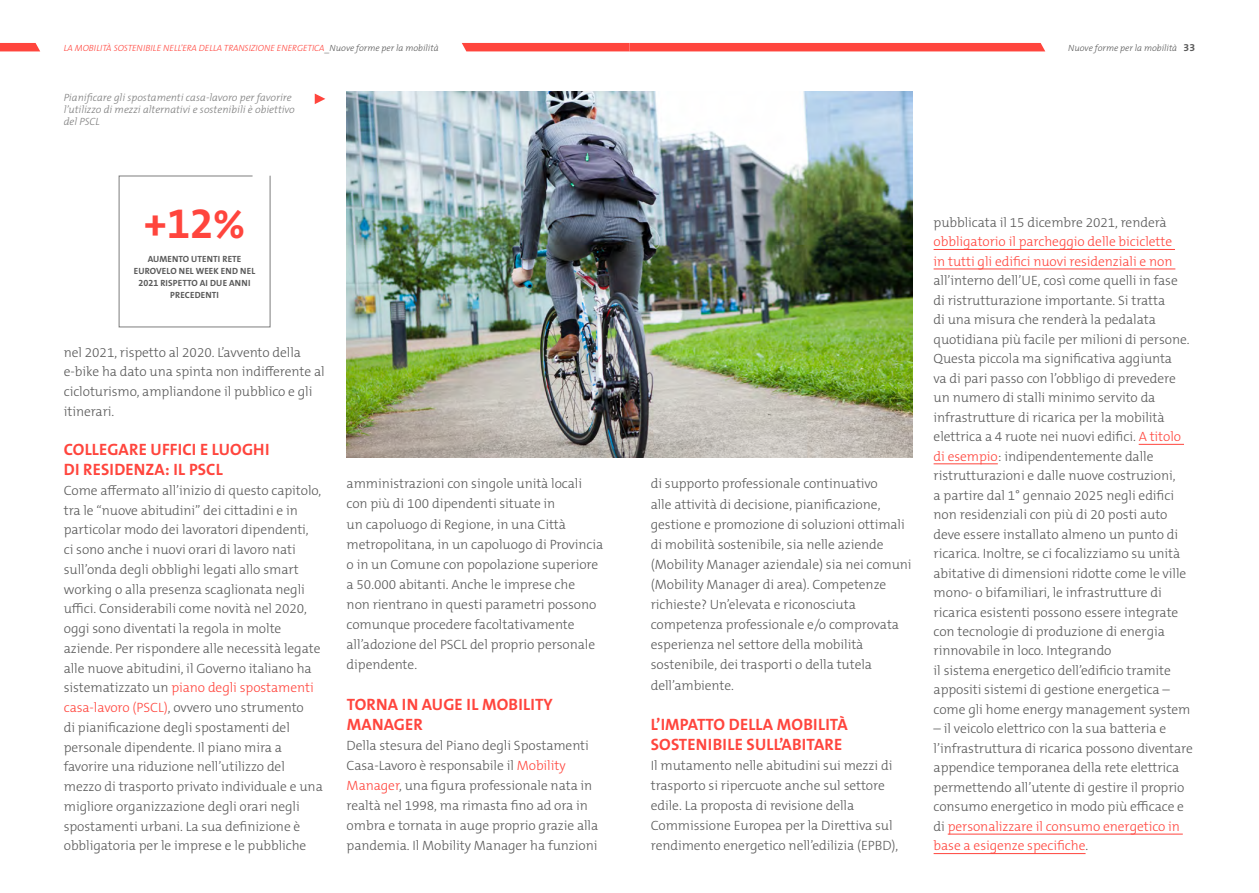
<style>
.page{position:relative;width:1259px;height:893px;background:#fff}
.page>*{position:absolute;margin:0;border:0;box-sizing:border-box;transform-origin:0 0}
.t1{font:700 42px "The Mix B W7";color:#ff453d}
.Titolino_RP2019{font:700 16.5px/20.1px "The Mix B W7";letter-spacing:.01em;color:#ff453d}
.Testo_RP2019{font:300 13.5px/19.5px "The Mix B W3";letter-spacing:-.005em;color:#595959}
.t2{font:italic 300 10.5px/12px "The Mix B W3";color:#7d7d7d}
.t3{font:700 10.5px "The Mix B W7";color:#595959}
.t4{font:italic 300 9px "The Mix B W3";color:#ff453d}
.t5{font:700 9px/12px "The Mix B W7";letter-spacing:.015em;color:#595959;text-align:center}
.t6{font:italic 300 9px "The Mix B W3";color:#595959}
.s1{color:#595959}
.s2{color:#ff453d}
</style>
<div class="page">
<hr style="left:933px;top:249px;width:242px;height:1px;background:#ff453d">
<hr style="left:933px;top:269px;width:242px;height:1px;background:#ff453d">
<hr style="left:1138px;top:444px;width:46px;height:1px;background:#ff453d">
<hr style="left:933px;top:464px;width:64px;height:1px;background:#ff453d">
<hr style="left:947px;top:834px;width:235px;height:1px;background:#ff453d">
<hr style="left:933px;top:853px;width:152px;height:1px;background:#ff453d">
<img style="left:347px;top:91px;width:565px;height:367px">
<svg style="left:315px;top:94px;width:10px;height:10px"></svg>
<svg style="left:118px;top:175px;width:153px;height:153px"></svg>
<svg style="left:0;top:43px;width:40px;height:8px"></svg>
<div style="left:462px;top:43px;width:583px;height:8px;background:#ff453d"></div>
<p class="t4" style="left:64px;top:43px;width:376px">LA MOBILITÀ SOSTENIBILE NELL’ERA DELLA TRANSIZIONE ENERGETICA<span class="s1">_Nuove forme per la mobilità</span></p>
<p class="t6" style="left:1068px;top:43px;width:110px">Nuove forme per la mobilità</p>
<p class="t3" style="left:1183px;top:41px;width:13px">33</p>
<p class="t2" style="left:64px;top:92px;width:232px">Pianificare gli spostamenti casa-lavoro per favorire l’utilizzo di mezzi alternativi e sostenibili è obiettivo del PSCL</p>
<p class="t1" style="left:144px;top:197px;width:103px">+12%</p>
<p class="t5" style="left:134px;top:253px;width:123px">AUMENTO UTENTI RETE<br>EUROVELO NEL WEEK END NEL<br>2021 RISPETTO AI DUE ANNI<br>PRECEDENTI</p>
<p class="Testo_RP2019" style="left:64px;top:342px;width:262px">nel 2021, rispetto al 2020. L’avvento della e-bike ha dato una spinta non indifferente al cicloturismo, ampliandone il pubblico e gli itinerari.</p>
<p class="Titolino_RP2019" style="left:64px;top:440px;width:207px">COLLEGARE UFFICI E LUOGHI</p>
<p class="Titolino_RP2019" style="left:64px;top:460px;width:160px">DI RESIDENZA: IL PSCL</p>
<p class="Testo_RP2019" style="left:64px;top:480px;width:260px">Come affermato all’inizio di questo capitolo, tra le “nuove abitudini” dei cittadini e in particolar modo dei lavoratori dipendenti,<br>ci sono anche i nuovi orari di lavoro nati sull’onda degli obblighi legati allo smart working o alla presenza scaglionata negli uffici. Considerabili come novità nel 2020, oggi sono diventati la regola in molte aziende. Per rispondere alle necessità legate alle nuove abitudini, il Governo italiano ha sistematizzato un <span class="s2">piano degli spostamenti casa-lavoro (PSCL)</span>, ovvero uno strumento<br>di pianificazione degli spostamenti del personale dipendente. Il piano mira a favorire una riduzione nell’utilizzo del mezzo di trasporto privato individuale e una migliore organizzazione degli orari negli spostamenti urbani. La sua definizione è obbligatoria per le imprese e le pubbliche</p>
<p class="Testo_RP2019" style="left:347px;top:474px;width:258px;line-height:20.1px">amministrazioni con singole unità locali con più di 100 dipendenti situate in<br>un capoluogo di Regione, in una Città metropolitana, in un capoluogo di Provincia o in un Comune con popolazione superiore a 50.000 abitanti. Anche le imprese che<br>non rientrano in questi parametri possono comunque procedere facoltativamente all’adozione del PSCL del proprio personale dipendente.</p>
<p class="Titolino_RP2019" style="left:347px;top:694px;width:208px">TORNA IN AUGE IL MOBILITY<br>MANAGER</p>
<p class="Testo_RP2019" style="left:347px;top:735px;width:253px;line-height:20.1px">Della stesura del Piano degli Spostamenti Casa-Lavoro è responsabile il <span class="s2">Mobility Manager</span>, una figura professionale nata in realtà nel 1998, ma rimasta fino ad ora in ombra e tornata in auge proprio grazie alla pandemia. Il Mobility Manager ha funzioni</p>
<p class="Testo_RP2019" style="left:651px;top:474px;width:262px;line-height:20.1px">di supporto professionale continuativo<br>alle attività di decisione, pianificazione, gestione e promozione di soluzioni ottimali di mobilità sostenibile, sia nelle aziende (Mobility Manager aziendale) sia nei comuni (Mobility Manager di area). Competenze richieste? Un’elevata e riconosciuta competenza professionale e/o comprovata esperienza nel settore della mobilità sostenibile, dei trasporti o della tutela dell’ambiente.</p>
<p class="Titolino_RP2019" style="left:651px;top:714px;width:198px">L’IMPATTO DELLA MOBILITÀ<br>SOSTENIBILE SULL’ABITARE</p>
<p class="Testo_RP2019" style="left:651px;top:755px;width:249px;line-height:20.1px">Il mutamento nelle abitudini sui mezzi di trasporto si ripercuote anche sul settore edile. La proposta di revisione della Commissione Europea per la Direttiva sul rendimento energetico nell’edilizia (EPBD),</p>
<p class="Testo_RP2019" style="left:933px;top:213px;width:257px">pubblicata il 15 dicembre 2021, renderà <span class="s2">obbligatorio il parcheggio delle biciclette<br>in tutti gli edifici nuovi residenziali e non </span>all’interno dell’UE, così come quelli in fase di ristrutturazione importante. Si tratta<br>di una misura che renderà la pedalata quotidiana più facile per milioni di persone.<br>Questa piccola ma significativa aggiunta<br>va di pari passo con l’obbligo di prevedere un numero di stalli minimo servito da infrastrutture di ricarica per la mobilità elettrica a 4 ruote nei nuovi edifici. <span class="s2">A titolo di esempio</span>: indipendentemente dalle ristrutturazioni e dalle nuove costruzioni,<br>a partire dal 1° gennaio 2025 negli edifici non residenziali con più di 20 posti auto deve essere installato almeno un punto di ricarica. Inoltre, se ci focalizziamo su unità abitative di dimensioni ridotte come le ville mono- o bifamiliari, le infrastrutture di ricarica esistenti possono essere integrate con tecnologie di produzione di energia rinnovabile in loco. Integrando</p>
<p class="Testo_RP2019" style="left:933px;top:661px;width:258px">il sistema energetico dell’edificio tramite appositi sistemi di gestione energetica – come gli home energy management system</p>
<p class="Testo_RP2019" style="left:933px;top:719px;width:261px">– il veicolo elettrico con la sua batteria e l’infrastruttura di ricarica possono diventare appendice temporanea della rete elettrica permettendo all’utente di gestire il proprio consumo energetico in modo più efficace e di <span class="s2">personalizzare il consumo energetico in base a esigenze specifiche</span>.</p>
</div>
